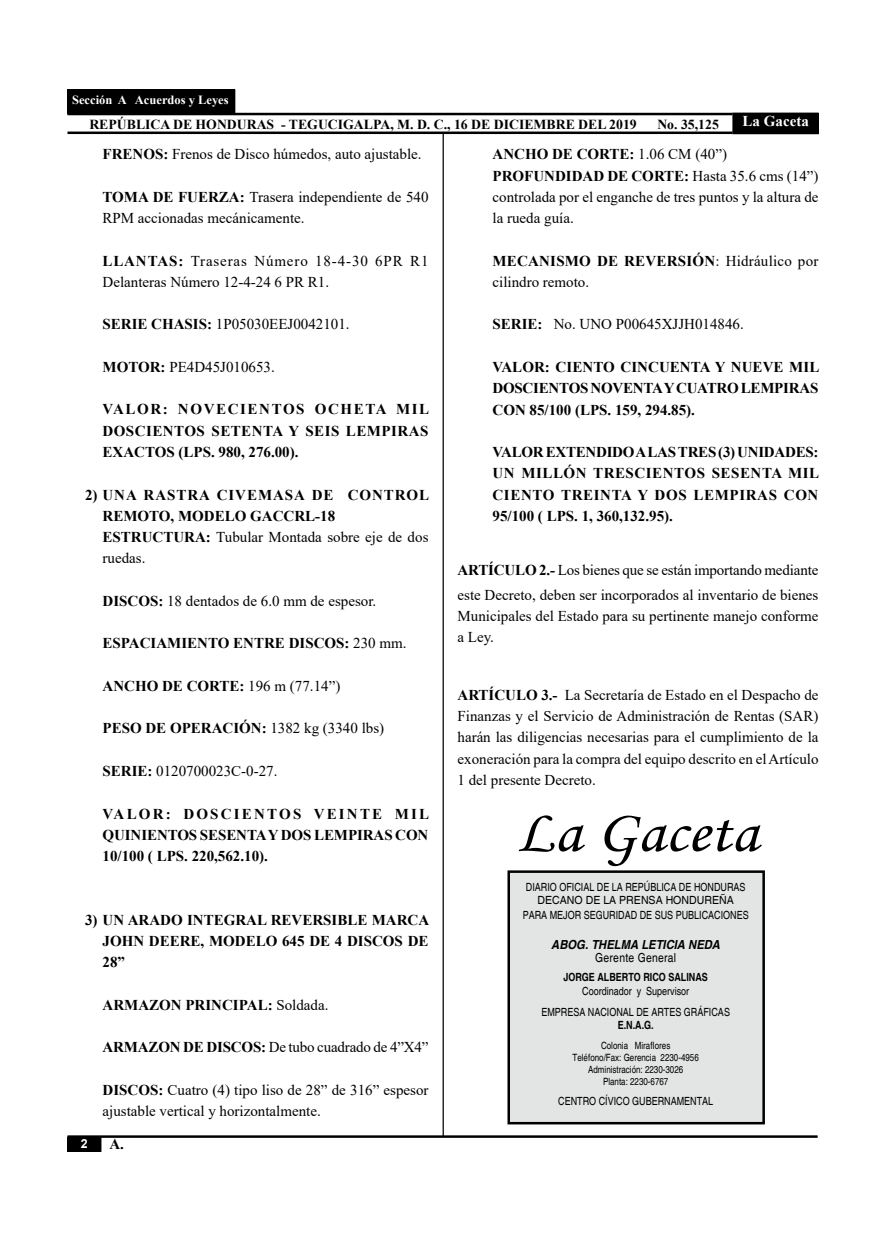
<style>
.page{position:relative;width:886px;height:1241px;background:#fff}
.page>*{position:absolute;margin:0;border:0;box-sizing:border-box;transform-origin:0 0}
.t1{font:60px "Monotype Corsiva";color:#000;scale:1.1 1}
.t2{font:15px/21.2px "Times New Roman";color:#000}
.t3{font:700 15px/21.2px "Times New Roman";color:#000;text-align:justify}
.t4{font:700 15px/21.2px "Times New Roman";letter-spacing:.065em;color:#000}
.t5{font:700 15px "Times New Roman";color:#fff}
.t6{font:700 13.75px "Times New Roman";color:#000}
.t7{font:700 12.5px "Times New Roman";color:#fff}
.t8{font:italic 700 12.5px "Helvetica";color:#000;scale:.9 1}
.t9{font:12.5px "Helvetica";letter-spacing:.025em;color:#000;scale:.83 1}
.t10{font:700 12.5px "Arial";color:#fff}
.t11{font:11.25px/13.5px "Helvetica";color:#000;text-align:center;scale:.8 1}
.t12{font:700 11.25px "Helvetica";color:#000;scale:.8 1}
.t13{font:10px/12px "Helvetica";color:#000;text-align:center;scale:.8 1}
.s1{font-weight:700}
.s2{font-weight:400}
</style>
<div class="page">
<div style="left:68px;top:1136px;width:33px;height:15px;background:#000"></div>
<div style="left:733px;top:113px;width:85px;height:21px;background:#000"></div>
<hr style="left:68px;top:131px;width:664px;height:3px;background:#000">
<hr style="left:68px;top:113px;width:664px;height:2px;background:#000">
<hr style="left:68px;top:1135px;width:750px;height:2px;background:#000">
<div style="left:68px;top:90px;width:167px;height:24px;background:#000"></div>
<hr style="left:442px;top:133px;width:2px;height:1002px;background:#000">
<div style="left:509px;top:871px;width:255px;height:251px;background:#e3e4e4"></div>
<div style="left:507px;top:870px;width:258px;height:254px;border:2px solid #000"></div>
<p class="t7" style="left:72px;top:91px;width:158px">Sección A Acuerdos y Leyes</p>
<p class="t6" style="left:89px;top:114px;width:549px">REPÚBLICA DE HONDURAS - TEGUCIGALPA, M. D. C., 16 DE DICIEMBRE DEL 2019</p>
<p class="t6" style="left:657px;top:114px;width:63px">No. 35,125</p>
<p class="t5" style="left:742px;top:110px;width:68px">La Gaceta</p>
<p class="t2" style="left:103px;top:143px;width:321px"><span class="s1">FRENOS:</span> Frenos de Disco húmedos, auto ajustable.</p>
<p class="t2" style="left:103px;top:186px;width:327px"><span class="s1">TOMA DE FUERZA:</span> Trasera independiente de 540<br>RPM accionadas mecánicamente.</p>
<p class="t2" style="left:103px;top:249px;width:327px"><span class="s1">LLANTAS:</span> Traseras Número 18-4-30 6PR R1<br>Delanteras Número 12-4-24 6 PR R1.</p>
<p class="t2" style="left:103px;top:313px;width:249px"><span class="s1">SERIE CHASIS:</span> 1P05030EEJ0042101.</p>
<p class="t2" style="left:103px;top:356px;width:174px"><span class="s1">MOTOR:</span> PE4D45J010653.</p>
<p class="t3" style="left:103px;top:398px;width:328px">VALOR: NOVECIENTOS OCHETA MIL DOSCIENTOS SETENTA Y SEIS LEMPIRAS EXACTOS (LPS. 980, 276.00).</p>
<p class="t4" style="left:103px;top:483px;width:328px;text-indent:-18px">2) UNA RASTRA CIVEMASA DE CONTROL<br>REMOTO, MODELO GACCRL-18<br>ESTRUCTURA: <span class="s2">Tubular Montada sobre eje de dos ruedas.</span></p>
<p class="t2" style="left:103px;top:589px;width:275px"><span class="s1">DISCOS:</span> 18 dentados de 6.0 mm de espesor.</p>
<p class="t3" style="left:103px;top:632px;width:306px">ESPACIAMIENTO ENTRE DISCOS: <span class="s2">230 mm.</span></p>
<p class="t3" style="left:103px;top:674px;width:239px">ANCHO DE CORTE: <span class="s2">196 m (77.14”)</span></p>
<p class="t3" style="left:103px;top:717px;width:283px">PESO DE OPERACIÓN: <span class="s2">1382 kg (3340 lbs)</span></p>
<p class="t2" style="left:103px;top:759px;width:177px"><span class="s1">SERIE:</span> 0120700023C-0-27.</p>
<p class="t3" style="left:103px;top:802px;width:328px">VALOR: DOSCIENTOS VEINTE MIL QUINIENTOS SESENTA Y DOS LEMPIRAS CON 10/100 ( LPS. 220,562.10).</p>
<p class="t3" style="left:103px;top:908px;width:328px;text-indent:-18px">3) UN ARADO INTEGRAL REVERSIBLE MARCA JOHN DEERE, MODELO 645 DE 4 DISCOS DE 28”</p>
<p class="t3" style="left:103px;top:993px;width:227px">ARMAZON PRINCIPAL: <span class="s2">Soldada.</span></p>
<p class="t2" style="left:103px;top:1036px;width:327px"><span class="s1">ARMAZON DE DISCOS:</span> De tubo cuadrado de 4”X4”</p>
<p class="t2" style="left:103px;top:1078px;width:327px"><span class="s1">DISCOS:</span> Cuatro (4) tipo liso de 28” de 316” espesor ajustable vertical y horizontalmente.</p>
<p class="t10" style="left:81px;top:1134px;width:8px">2</p>
<p class="t3" style="left:109px;top:1132px;width:16px">A.</p>
<p class="t2" style="left:492px;top:143px;width:327px"><span class="s1">ANCHO DE CORTE:</span> 1.06 CM (40”)<br><span class="s1">PROFUNDIDAD DE CORTE:</span> Hasta 35.6 cms (14”) controlada por el enganche de tres puntos y la altura de la rueda guía.</p>
<p class="t2" style="left:492px;top:249px;width:327px"><span class="s1">MECANISMO DE REVERSIÓN</span>: Hidráulico por cilindro remoto.</p>
<p class="t2" style="left:492px;top:313px;width:253px"><span class="s1">SERIE:</span> No. UNO P00645XJJH014846.</p>
<p class="t3" style="left:492px;top:356px;width:328px">VALOR: CIENTO CINCUENTA Y NUEVE MIL DOSCIENTOS NOVENTA Y CUATRO LEMPIRAS CON 85/100 (LPS. 159, 294.85).</p>
<p class="t3" style="left:492px;top:441px;width:328px">VALOR EXTENDIDO A LAS TRES (3) UNIDADES:<br>UN MILLÓN TRESCIENTOS SESENTA MIL CIENTO TREINTA Y DOS LEMPIRAS CON 95/100 ( LPS. 1, 360,132.95).</p>
<p class="t2" style="left:457px;top:556px;width:362px;line-height:25px"><span class="s1">ARTÍCULO 2.-</span> Los bienes que se están importando mediante este Decreto, deben ser incorporados al inventario de bienes</p>
<p class="t2" style="left:457px;top:604px;width:362px">Municipales del Estado para su pertinente manejo conforme a Ley.</p>
<p class="t2" style="left:457px;top:683px;width:363px;text-align:justify"><span class="s1">ARTÍCULO 3.-</span> La Secretaría de Estado en el Despacho de Finanzas y el Servicio de Administración de Rentas (SAR) harán las diligencias necesarias para el cumplimiento de la exoneración para la compra del equipo descrito en el Artículo 1 del presente Decreto.</p>
<h1 class="t1" style="left:515px;top:795px;width:222px">La Gaceta</h1>
<p class="t11" style="left:526px;top:880px;width:276px">DIARIO OFICIAL DE LA REPÚBLICA DE HONDURAS<br>DECANO DE LA PRENSA HONDUREÑA</p>
<p class="t11" style="left:523px;top:908px;width:284px">PARA MEJOR SEGURIDAD DE SUS PUBLICACIONES</p>
<p class="t8" style="left:551px;top:936px;width:189px">ABOG. THELMA LETICIA NEDA</p>
<p class="t9" style="left:595px;top:949px;width:99px">Gerente General</p>
<p class="t12" style="left:563px;top:970px;width:182px">JORGE ALBERTO RICO SALINAS</p>
<p class="t11" style="left:541px;top:980px;width:237px;line-height:21px">Coordinador y Supervisor<br>EMPRESA NACIONAL DE ARTES GRÁFICAS</p>
<p class="t12" style="left:618px;top:1018px;width:47px">E.N.A.G.</p>
<p class="t13" style="left:572px;top:1039px;width:159px">Colonia MirafIores<br>Teléfono/Fax: Gerencia 2230-4956<br>Administración: 2230-3026<br>Planta: 2230-6767</p>
<p class="t11" style="left:558px;top:1094px;width:195px">CENTRO CÍVICO GUBERNAMENTAL</p>
</div>
